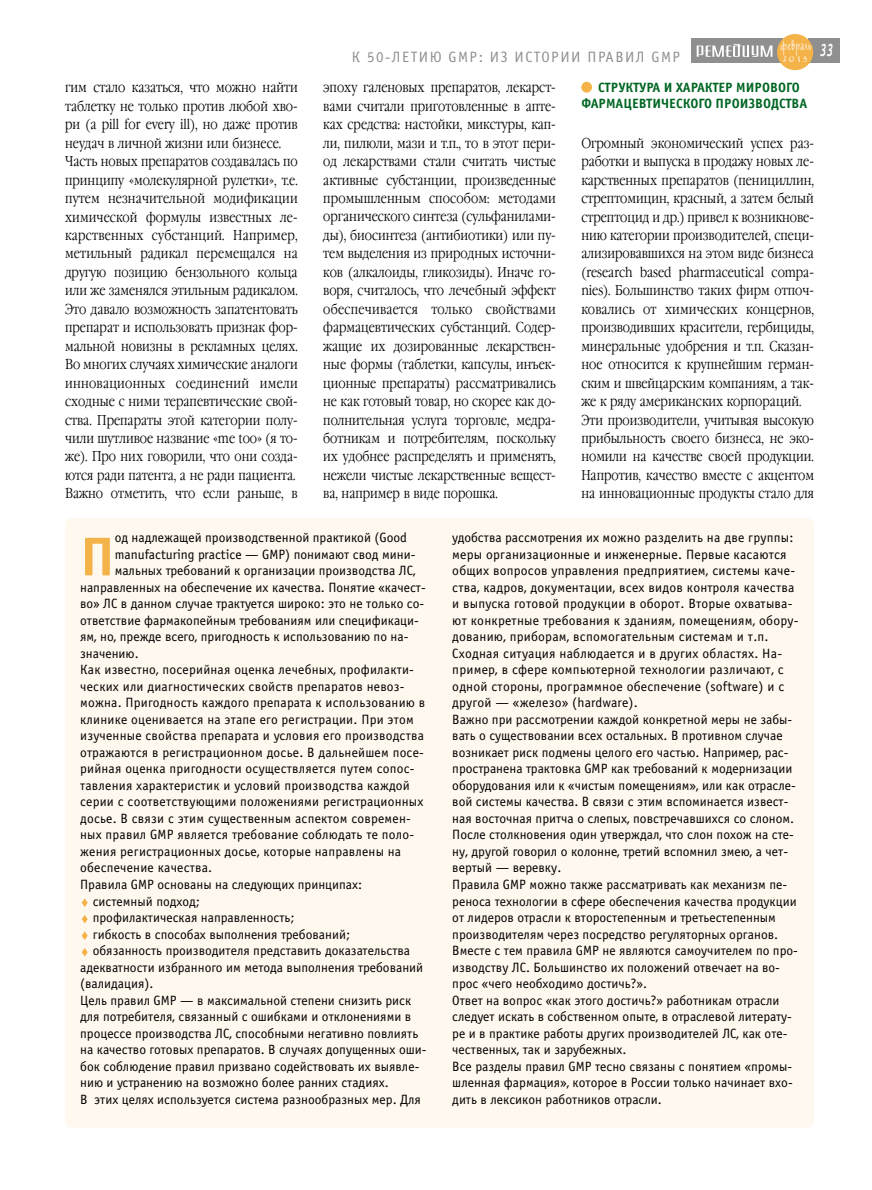
<style>
.page{position:relative;width:872px;height:1190px;background:#fff}
.page>*{position:absolute;margin:0;border:0;box-sizing:border-box;transform-origin:0 0}
.t1{font:700 54.75px "Officina Sans C";color:#f4b348}
.t2{font:italic 700 18px "Officina Sans C";color:#fff;scale:.65 1}
.t3{font:15px "Officina Sans C";letter-spacing:.1em;color:#8f8f8f}
.t4{font:300 14.25px/18.5px "Garamond Narrow C";color:#000}
.t5{font:13.5px/16.5px "Officina Sans C";color:#000}
.t6{font:700 13.5px/16.4px "Officina Sans C";color:#006522}
.t7{font:12px "Jakob C";letter-spacing:.115em;color:#fff;scale:.59 1}
.t8{font:7.8px "Jakob C";color:#fff}
</style>
<div class="page">
<div style="left:581px;top:82px;width:11px;height:11px;background:#f4b348;border-radius:50%"></div>
<div style="left:807px;top:39px;width:32px;height:24px;background:#8f8f8f"></div>
<div style="left:691px;top:39px;width:92px;height:24px;background:#8f8f8f"></div>
<svg style="left:696px;top:44px;width:76px;height:13px"></svg>
<div style="left:777px;top:34px;width:36px;height:36px;background:#f4b348;border-radius:50%"></div>
<div style="left:65px;top:518px;width:748px;height:609px;background:#fff8ee;border-radius:7px"></div>
<svg style="left:82px;top:948px;width:6px;height:8px"></svg>
<svg style="left:82px;top:931px;width:6px;height:9px"></svg>
<svg style="left:82px;top:915px;width:6px;height:8px"></svg>
<svg style="left:82px;top:898px;width:6px;height:9px"></svg>
<p class="t3" style="left:352px;top:52px;width:330px">К 50-ЛЕТИЮ GMP: ИЗ ИСТОРИИ ПРАВИЛ GMP</p>
<p class="t7" style="left:781px;top:41px;width:53px">февраль</p>
<p class="t8" style="left:783px;top:56px;width:26px">2013</p>
<h2 class="t2" style="left:820px;top:44px;width:21px">33</h2>
<p class="t4" style="left:65px;top:80px;width:234px">гим стало казаться, что можно найти таблетку не только против любой хво&shy;ри (а pill for every ill), но даже против неудач в личной жизни или бизнесе.<br>Часть новых препаратов создавалась по принципу «молекулярной рулетки», т.е. путем незначительной модификации химической формулы известных ле&shy;карственных субстанций. Например, метильный радикал перемещался на другую позицию бензольного кольца или же заменялся этильным радикалом.<br>Это давало возможность запатентовать препарат и использовать признак фор&shy;мальной новизны в рекламных целях.<br>Во многих случаях химические аналоги инновационных соединений имели сходные с ними терапевтические свой&shy;ства. Препараты этой категории полу&shy;чили шутливое название «me too» (я то&shy;же). Про них говорили, что они созда&shy;ются ради патента, а не ради пациента.<br>Важно отметить, что если раньше, в</p>
<p class="t4" style="left:323px;top:80px;width:234px;text-align:justify">эпоху галеновых препаратов, лекарст&shy;вами считали приготовленные в апте&shy;ках средства: настойки, микстуры, кап&shy;ли, пилюли, мази и т.п., то в этот пери&shy;од лекарствами стали считать чистые активные субстанции, произведенные промышленным способом: методами органического синтеза (сульфанилами&shy;ды), биосинтеза (антибиотики) или пу&shy;тем выделения из природных источни&shy;ков (алкалоиды, гликозиды). Иначе го&shy;воря, считалось, что лечебный эффект обеспечивается только свойствами фармацевтических субстанций. Содер&shy;жащие их дозированные лекарствен&shy;ные формы (таблетки, капсулы, инъек&shy;ционные препараты) рассматривались не как готовый товар, но скорее как до&shy;полнительная услуга торговле, медра&shy;ботникам и потребителям, поскольку их удобнее распределять и применять, нежели чистые лекарственные вещест&shy;ва, например в виде порошка.</p>
<p class="t6" style="left:581px;top:80px;width:227px;text-indent:17px">СТРУКТУРА И ХАРАКТЕР МИРОВОГО<br>ФАРМАЦЕВТИЧЕСКОГО ПРОИЗВОДСТВА</p>
<p class="t4" style="left:581px;top:135px;width:234px">Огромный экономический успех раз&shy;работки и выпуска в продажу новых ле&shy;карственных препаратов (пенициллин, стрептомицин, красный, а затем белый стрептоцид и др.) привел к возникнове&shy;нию категории производителей, специ&shy;ализировавшихся на этом виде бизнеса (research based pharmaceutical compa&shy;nies). Большинство таких фирм отпоч&shy;ковались от химических концернов, производивших красители, гербициды, минеральные удобрения и т.п. Сказан&shy;ное относится к крупнейшим герман&shy;ским и швейцарским компаниям, а так&shy;же к ряду американских корпораций.<br>Эти производители, учитывая высокую прибыльность своего бизнеса, не эко&shy;номили на качестве своей продукции.<br>Напротив, качество вместе с акцентом на инновационные продукты стало для</p>
<h1 class="t1" style="left:80px;top:537px;width:36px">П</h1>
<p class="t5" style="left:115px;top:531px;width:294px">од надлежащей производственной практикой (Good</p>
<p class="t5" style="left:115px;top:547px;width:302px">manufacturing practice — GMP) понимают свод мини-</p>
<p class="t5" style="left:115px;top:564px;width:302px">мальных требований к организации производства ЛС,</p>
<p class="t5" style="left:80px;top:580px;width:347px">направленных на обеспечение их качества. Понятие «качест-</p>
<p class="t5" style="left:80px;top:597px;width:345px">во» ЛС в данном случае трактуется широко: это не только со-</p>
<p class="t5" style="left:80px;top:613px;width:340px">ответствие фармакопейным требованиям или спецификаци-</p>
<p class="t5" style="left:80px;top:630px;width:330px">ям, но, прежде всего, пригодность к использованию по на-</p>
<p class="t5" style="left:80px;top:646px;width:60px">значению.</p>
<p class="t5" style="left:80px;top:663px;width:335px">Как известно, посерийная оценка лечебных, профилакти-</p>
<p class="t5" style="left:80px;top:679px;width:326px">ческих или диагностических свойств препаратов невоз-</p>
<p class="t5" style="left:80px;top:696px;width:346px">можна. Пригодность каждого препарата к использованию в</p>
<p class="t5" style="left:80px;top:712px;width:335px">клинике оценивается на этапе его регистрации. При этом</p>
<p class="t5" style="left:80px;top:729px;width:345px">изученные свойства препарата и условия его производства</p>
<p class="t5" style="left:80px;top:745px;width:345px">отражаются в регистрационном досье. В дальнейшем посе-</p>
<p class="t5" style="left:80px;top:762px;width:336px">рийная оценка пригодности осуществляется путем сопос-</p>
<p class="t5" style="left:80px;top:778px;width:331px">тавления характеристик и условий производства каждой</p>
<p class="t5" style="left:80px;top:795px;width:345px">серии с соответствующими положениями регистрационных</p>
<p class="t5" style="left:80px;top:811px;width:332px">досье. В связи с этим существенным аспектом современ-</p>
<p class="t5" style="left:80px;top:828px;width:335px">ных правил GMP является требование соблюдать те поло-</p>
<p class="t5" style="left:80px;top:844px;width:322px">жения регистрационных досье, которые направлены на</p>
<p class="t5" style="left:80px;top:861px;width:134px">обеспечение качества.</p>
<p class="t5" style="left:80px;top:877px;width:283px">Правила GMP основаны на следующих принципах:</p>
<p class="t5" style="left:93px;top:894px;width:109px">системный подход;</p>
<p class="t5" style="left:93px;top:910px;width:203px">профилактическая направленность;</p>
<p class="t5" style="left:93px;top:927px;width:259px">гибкость в способах выполнения требований;</p>
<p class="t5" style="left:93px;top:943px;width:319px">обязанность производителя представить доказательства</p>
<p class="t5" style="left:80px;top:960px;width:344px">адекватности избранного им метода выполнения требований</p>
<p class="t5" style="left:80px;top:976px;width:75px">(валидация).</p>
<p class="t5" style="left:80px;top:993px;width:333px">Цель правил GMP — в максимальной степени снизить риск</p>
<p class="t5" style="left:80px;top:1009px;width:332px">для потребителя, связанный с ошибками и отклонениями в</p>
<p class="t5" style="left:80px;top:1026px;width:339px">процессе производства ЛС, способными негативно повлиять</p>
<p class="t5" style="left:80px;top:1042px;width:348px">на качество готовых препаратов. В случаях допущенных оши-</p>
<p class="t5" style="left:80px;top:1059px;width:341px">бок соблюдение правил призвано содействовать их выявле-</p>
<p class="t5" style="left:80px;top:1075px;width:310px">нию и устранению на возможно более ранних стадиях.</p>
<p class="t5" style="left:80px;top:1092px;width:342px">В этих целях используется система разнообразных мер. Для</p>
<p class="t5" style="left:452px;top:531px;width:348px">удобства рассмотрения их можно разделить на две группы: меры организационные и инженерные. Первые касаются общих вопросов управления предприятием, системы каче&shy;ства, кадров, документации, всех видов контроля качества и выпуска готовой продукции в оборот. Вторые охватыва&shy;ют конкретные требования к зданиям, помещениям, обору&shy;дованию, приборам, вспомогательным системам и т.п.<br>Сходная ситуация наблюдается и в других областях. На&shy;пример, в сфере компьютерной технологии различают, с одной стороны, программное обеспечение (software) и с другой — «железо» (hardware).<br>Важно при рассмотрении каждой конкретной меры не забы&shy;вать о существовании всех остальных. В противном случае возникает риск подмены целого его частью. Например, рас&shy;пространена трактовка GMP как требований к модернизации оборудования или к «чистым помещениям», или как отрасле&shy;вой системы качества. В связи с этим вспоминается извест&shy;ная восточная притча о слепых, повстречавшихся со слоном.<br>После столкновения один утверждал, что слон похож на сте&shy;ну, другой говорил о колонне, третий вспомнил змею, а чет&shy;вертый — веревку.<br>Правила GMP можно также рассматривать как механизм пе&shy;реноса технологии в сфере обеспечения качества продукции от лидеров отрасли к второстепенным и третьестепенным производителям через посредство регуляторных органов.<br>Вместе с тем правила GMP не являются самоучителем по про&shy;изводству ЛС. Большинство их положений отвечает на во&shy;прос «чего необходимо достичь?».<br>Ответ на вопрос «как этого достичь?» работникам отрасли следует искать в собственном опыте, в отраслевой литерату&shy;ре и в практике работы других производителей ЛС, как оте&shy;чественных, так и зарубежных.<br>Все разделы правил GMP тесно связаны с понятием «промы&shy;шленная фармация», которое в России только начинает вхо&shy;дить в лексикон работников отрасли.</p>
</div>
